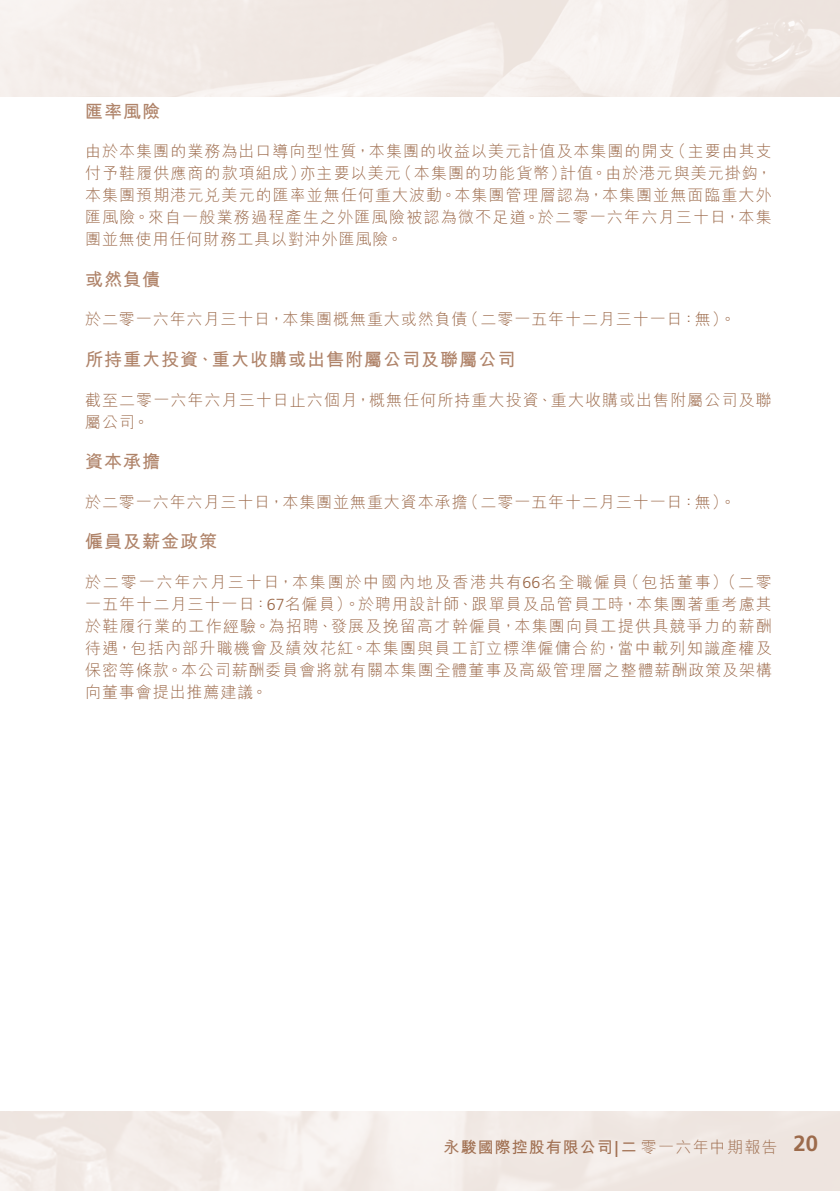
<style>
.page{position:relative;width:840px;height:1191px;background:#fff}
.page>*{position:absolute;margin:0;border:0;box-sizing:border-box;transform-origin:0 0}
.t1{font:700 22px "Frutiger LT Std";color:#9a6747}
.t2{font:700 18px "M Hei HK";letter-spacing:.055em;color:#af8369}
.t3{font:300 16px/22px "M Hei HK";letter-spacing:.065em;color:#9a6747}
.t4{font:700 16px "M Hei HK";letter-spacing:.065em;color:#9a6747}
.s1{font-family:"Frutiger LT Std"}
.s2{font-weight:300}
</style>
<div class="page">
<p class="t2" style="left:85px;top:98px;width:77px">匯率風險</p>
<p class="t3" style="left:559px;top:140px;width:213px;text-indent:-474px">由於本集團的業務為出口導向型性質，本集團的收益以美元計值及本集團的開支<br>計值。由於港元與美元掛鈎，</p>
<p class="t3" style="left:669px;top:140px;width:103px">（主要由其支</p>
<p class="t3" style="left:85px;top:162px;width:687px">付予鞋履供應商的款項組成）<br>本集團預期港元兌美元的匯率並無任何重大波動。本集團管理層認為，本集團並無面臨重大外匯風險。來自一般業務過程產生之外匯風險被認為微不足道。於二零一六年六月三十日，本集團並無使用任何財務工具以對沖外匯風險。</p>
<p class="t2" style="left:85px;top:266px;width:77px">或然負債</p>
<p class="t3" style="left:462px;top:308px;width:274px">（二零一五年十二月三十一日：無。(</p>
<p class="t3" style="left:299px;top:162px;width:103px">亦主要以美元</p>
<p class="t3" style="left:396px;top:162px;width:171px">（本集團的功能貨幣）</p>
<p class="t3" style="left:85px;top:308px;width:384px">於二零一六年六月三十日，本集團概無重大或然負債</p>
<p class="t2" style="left:85px;top:346px;width:431px">所持重大投資、重大收購或出售附屬公司及聯屬公司</p>
<p class="t3" style="left:85px;top:388px;width:687px">截至二零一六年六月三十日止六個月，概無任何所持重大投資、重大收購或出售附屬公司及聯屬公司。</p>
<p class="t2" style="left:85px;top:448px;width:77px">資本承擔</p>
<p class="t3" style="left:462px;top:490px;width:274px">（二零一五年十二月三十一日：無。(</p>
<p class="t3" style="left:85px;top:490px;width:384px">於二零一六年六月三十日，本集團並無重大資本承擔</p>
<p class="t2" style="left:85px;top:528px;width:134px">僱員及薪金政策</p>
<p class="t3" style="left:623px;top:570px;width:150px">（包括董事）（二零</p>
<p class="t3" style="left:85px;top:570px;width:688px">於二零一六年六月三十日，本集團於中國內地及香港共有<span class="s1">66</span>名全職僱員<br>一五年十二月三十一日：<span class="s1">67</span>名僱員）。於聘用設計師、跟單員及品管員工時，本集團著重考慮其於鞋履行業的工作經驗。為招聘、發展及挽留高才幹僱員，本集團向員工提供具競爭力的薪酬待遇，包括內部升職機會及績效花紅。本集團與員工訂立標準僱傭合約，當中載列知識產權及保密等條款。本公司薪酬委員會將就有關本集團全體董事及高級管理層之整體薪酬政策及架構向董事會提出推薦建議。</p>
<p class="t4" style="left:443px;top:1135px;width:335px">永駿國際控股有限公司二<span class="s1">|</span> <span class="s2">零一六年中期報告</span></p>
<h1 class="t1" style="left:793px;top:1130px;width:26px">20</h1>
</div>
